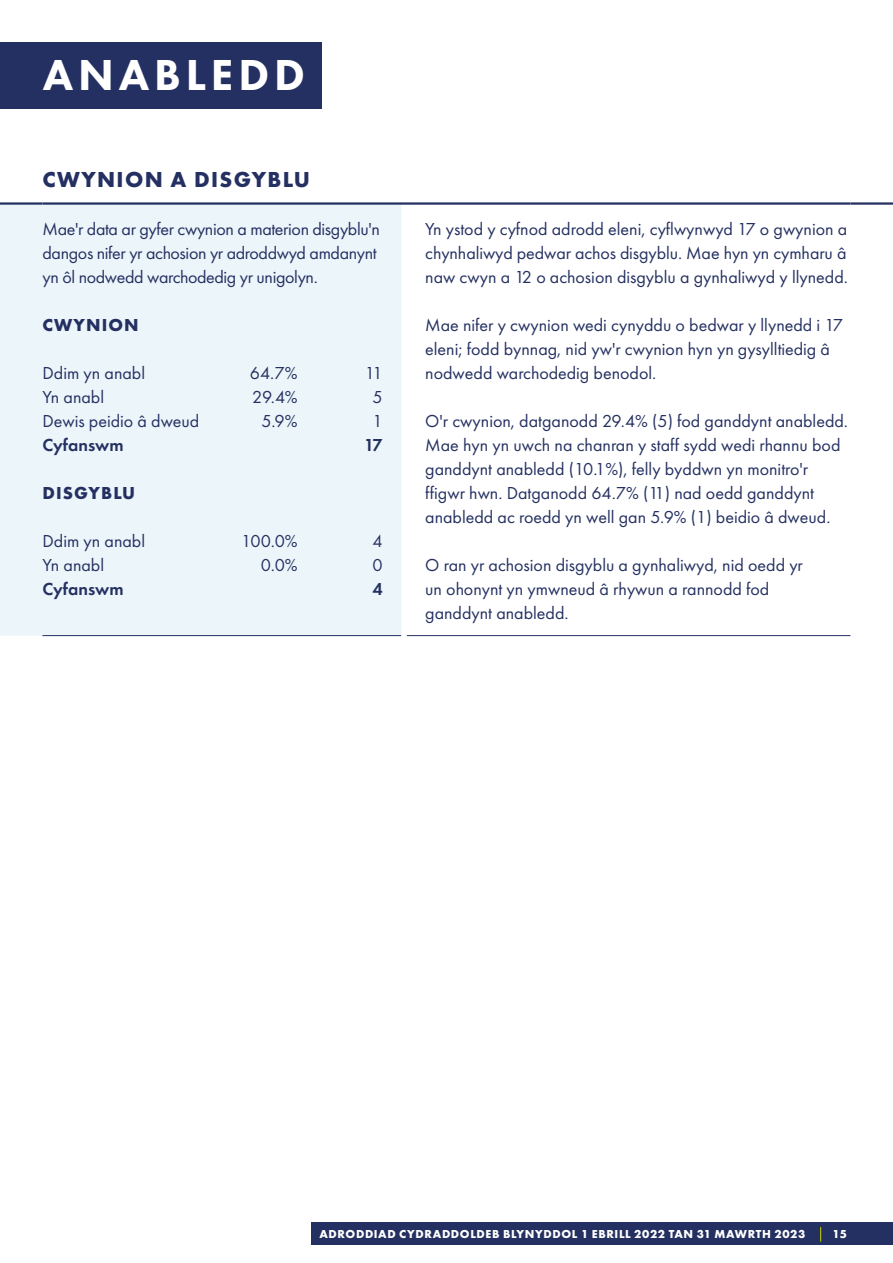
<style>
.page{position:relative;width:893px;height:1263px;background:#fff}
.page>*{position:absolute;margin:0;border:0;box-sizing:border-box;transform-origin:0 0}
.Heading{font:800 45px "Futura PT";letter-spacing:.11em;color:#fff}
.Sub_Heading{font:700 22.5px "Futura PT";letter-spacing:.06em;color:#243061}
.Body_Table{font:18px/24px "Futura PT";color:#243061}
.Body_Table-2{font:18px/24px "Futura PT";letter-spacing:-.02em;color:#243061}
.Body_Figures{font:18px "Futura PT";color:#243061}
.Body_Demi{font:600 18px "Futura PT";color:#243061}
.Sub_Heading_2_Table{font:700 18px "Futura PT";letter-spacing:.06em;color:#243061}
.t1{font:700 12px "Futura PT";letter-spacing:.055em;color:#fff}
</style>
<div class="page">
<div style="left:0;top:43px;width:322px;height:66px;background:#243061"></div>
<div style="left:0;top:205px;width:401px;height:431px;background:#ecf5fa"></div>
<hr style="left:43px;top:635px;width:358px;height:1px;background:#243061">
<hr style="left:407px;top:635px;width:443px;height:1px;background:#243061">
<hr style="left:0;top:202px;width:43px;height:3px;background:#243061">
<hr style="left:43px;top:202px;width:361px;height:3px;background:#243061">
<hr style="left:404px;top:202px;width:446px;height:3px;background:#243061">
<hr style="left:850px;top:202px;width:43px;height:3px;background:#243061">
<div style="left:311px;top:1222px;width:582px;height:23px;background:#243061"></div>
<svg style="left:820px;top:1227px;width:1px;height:15px"></svg>
<h1 class="Heading" style="left:43px;top:46px;width:264px">ANABLEDD</h1>
<h2 class="Sub_Heading" style="left:43px;top:164px;width:269px">CWYNION A DISGYBLU</h2>
<p class="Body_Table-2" style="left:43px;top:216px;width:339px">Mae'r data ar gyfer cwynion a materion disgyblu'n dangos nifer yr achosion yr adroddwyd amdanynt yn ôl nodwedd warchodedig yr unigolyn.</p>
<p class="Sub_Heading_2_Table" style="left:43px;top:313px;width:98px">CWYNION</p>
<p class="Body_Figures" style="left:43px;top:362px;width:104px">Ddim yn anabl</p>
<p class="Body_Figures" style="left:250px;top:362px;width:49px">64.7%</p>
<p class="Body_Figures" style="left:365px;top:362px;width:19px">11</p>
<p class="Body_Figures" style="left:43px;top:386px;width:63px">Yn anabl</p>
<p class="Body_Figures" style="left:252px;top:386px;width:47px">29.4%</p>
<p class="Body_Figures" style="left:372px;top:386px;width:12px">5</p>
<p class="Body_Figures" style="left:43px;top:410px;width:158px">Dewis peidio â dweud</p>
<p class="Body_Figures" style="left:262px;top:410px;width:38px">5.9%</p>
<p class="Body_Figures" style="left:372px;top:410px;width:12px">1</p>
<p class="Body_Demi" style="left:43px;top:433px;width:83px">Cyfanswm</p>
<p class="Body_Demi" style="left:364px;top:433px;width:20px">17</p>
<p class="Sub_Heading_2_Table" style="left:43px;top:481px;width:94px">DISGYBLU</p>
<p class="Body_Figures" style="left:43px;top:530px;width:104px">Ddim yn anabl</p>
<p class="Body_Figures" style="left:241px;top:530px;width:58px">100.0%</p>
<p class="Body_Figures" style="left:372px;top:530px;width:12px">4</p>
<p class="Body_Figures" style="left:43px;top:554px;width:63px">Yn anabl</p>
<p class="Body_Figures" style="left:261px;top:554px;width:38px">0.0%</p>
<p class="Body_Figures" style="left:372px;top:554px;width:12px">0</p>
<p class="Body_Demi" style="left:43px;top:577px;width:83px">Cyfanswm</p>
<p class="Body_Demi" style="left:372px;top:577px;width:12px">4</p>
<p class="Body_Table" style="left:425px;top:216px;width:424px;text-align:justify">Yn ystod y cyfnod adrodd eleni, cyflwynwyd 17 o gwynion a chynhaliwyd pedwar achos disgyblu. Mae hyn yn cymharu â naw cwyn a 12 o achosion disgyblu a gynhaliwyd y llynedd.</p>
<p class="Body_Table" style="left:425px;top:312px;width:419px">Mae nifer y cwynion wedi cynyddu o bedwar y llynedd i 17 eleni; fodd bynnag, nid yw'r cwynion hyn yn gysylltiedig â nodwedd warchodedig benodol.</p>
<p class="Body_Table" style="left:425px;top:408px;width:424px">O'r cwynion, datganodd 29.4% (5) fod ganddynt anabledd.<br>Mae hyn yn uwch na chanran y staff sydd wedi rhannu bod ganddynt anabledd (10.1%), felly byddwn yn monitro'r ffigwr hwn. Datganodd 64.7% (11) nad oedd ganddynt anabledd ac roedd yn well gan 5.9% (1) beidio â dweud.</p>
<p class="Body_Table" style="left:425px;top:552px;width:379px">O ran yr achosion disgyblu a gynhaliwyd, nid oedd yr un ohonynt yn ymwneud â rhywun a rannodd fod ganddynt anabledd.</p>
<p class="t1" style="left:320px;top:1226px;width:487px">ADRODDIAD CYDRADDOLDEB BLYNYDDOL 1 EBRILL 2022 TAN 31 MAWRTH 2023</p>
<p class="t1" style="left:833px;top:1226px;width:16px">15</p>
</div>
